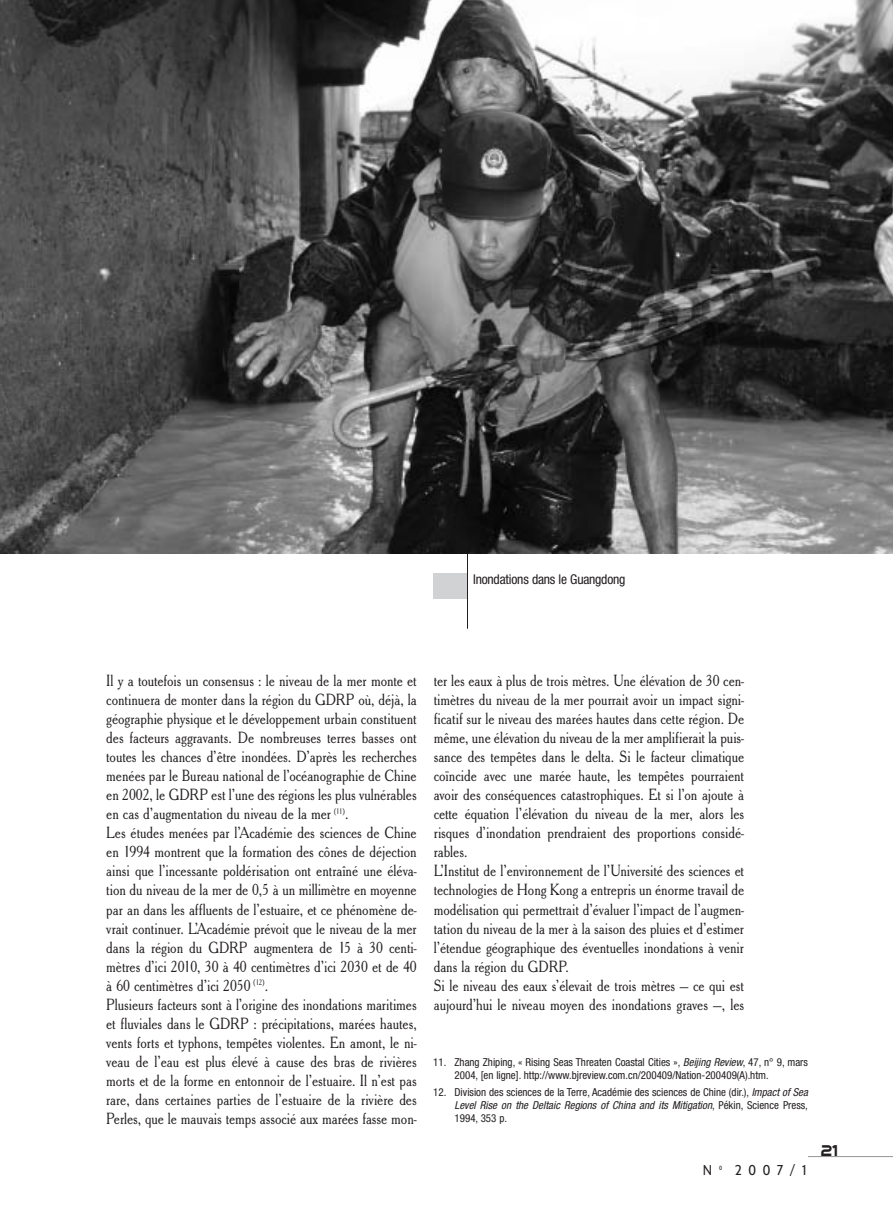
<style>
.page{position:relative;width:893px;height:1212px;background:#fff}
.page>*{position:absolute;margin:0;border:0;box-sizing:border-box;transform-origin:0 0}
.t1{font:16.95px/19px "Cheltenham Old Sty T";color:#231f20;scale:.88 1}
.t2{font:15px "Tannhauser Plain";color:#231f20}
.t3{font:15px "Sui Generis Deluxe";color:#231f20;scale:.9 1}
.t4{font:condensed 13.5px "Helvetica Neue";letter-spacing:-.015em;color:#231f20}
.t5{font:condensed 10.95px/12.9px "Helvetica Neue";color:#231f20}
.s1{font-style:italic}
</style>
<div class="page">
<hr style="left:808px;top:1156px;width:85px;height:1px;background:#939598">
<div style="left:433px;top:573px;width:34px;height:25px;background:#d1d2d4"></div>
<hr style="left:467px;top:553px;width:1px;height:76px;background:#231f20">
<img style="left:0;top:0;width:893px;height:553px">
<p class="t4" style="left:473px;top:574px;width:154px">Inondations dans le Guangdong</p>
<p class="t1" style="left:106px;top:670px;width:354px">Il y a toutefois un consensus : le niveau de la mer monte et continuera de monter dans la région du GDRP où, déjà, la géographie physique et le développement urbain constituent des facteurs aggravants. De nombreuses terres basses ont toutes les chances d’être inondées. D’après les recherches menées par le Bureau national de l’océanographie de Chine en 2002, le GDRP est l’une des régions les plus vulnérables en cas d’augmentation du niveau de la mer<sup>(</sup><sup>(11)</sup>.<br>Les études menées par l’Académie des sciences de Chine en 1994 montrent que la formation des cônes de déjection ainsi que l’incessante poldérisation ont entraîné une éléva&shy;tion du niveau de la mer de 0,5 à un millimètre en moyenne par an dans les affluents de l’estuaire, et ce phénomène de&shy;vrait continuer. L’Académie prévoit que le niveau de la mer dans la région du GDRP augmentera de 15 à 30 centi&shy;mètres d’ici 2010, 30 à 40 centimètres d’ici 2030 et de 40 à 60 centimètres d’ici 2050<sup>(</sup><sup>(12)</sup>.<br>Plusieurs facteurs sont à l’origine des inondations maritimes et fluviales dans le GDRP : précipitations, marées hautes, vents forts et typhons, tempêtes violentes. En amont, le ni&shy;veau de l’eau est plus élevé à cause des bras de rivières morts et de la forme en entonnoir de l’estuaire. Il n’est pas rare, dans certaines parties de l’estuaire de la rivière des Perles, que le mauvais temps associé aux marées fasse mon-</p>
<p class="t1" style="left:434px;top:670px;width:354px">ter les eaux à plus de trois mètres. Une élévation de 30 cen&shy;timètres du niveau de la mer pourrait avoir un impact signi&shy;ficatif sur le niveau des marées hautes dans cette région. De même, une élévation du niveau de la mer amplifierait la puis&shy;sance des tempêtes dans le delta. Si le facteur climatique coïncide avec une marée haute, les tempêtes pourraient avoir des conséquences catastrophiques. Et si l’on ajoute à cette équation l’élévation du niveau de la mer, alors les risques d’inondation prendraient des proportions considé&shy;rables.<br>L’Institut de l’environnement de l’Université des sciences et technologies de Hong Kong a entrepris un énorme travail de modélisation qui permettrait d’évaluer l’impact de l’augmen&shy;tation du niveau de la mer à la saison des pluies et d’estimer l’étendue géographique des éventuelles inondations à venir dans la région du GDRP.<br>Si le niveau des eaux s’élevait de trois mètres — ce qui est aujourd’hui le niveau moyen des inondations graves —, les</p>
<p class="t5" style="left:455px;top:1057px;width:355px;text-indent:-21px">11. Zhang Zhiping, « Rising Seas Threaten Coastal Cities », <span class="s1">Beijing Review</span>, 47, n° 9, mars<br>2004, [en ligne]. http://www.bjreview.com.cn/200409/Nation-200409(A).htm.</p>
<p class="t5" style="left:455px;top:1087px;width:355px;text-align:justify;text-indent:-21px">12. Division des sciences de la Terre, Académie des sciences de Chine (dir.), <span class="s1">Impact of Sea Level Rise on the Deltaic Regions of China and its Mitigation</span>, Pékin, Science Press, 1994, 353 p.</p>
<p class="t2" style="left:703px;top:1164px;width:105px">N <sup>o</sup> 2007/1</p>
<p class="t3" style="left:821px;top:1144px;width:20px">21</p>
</div>
